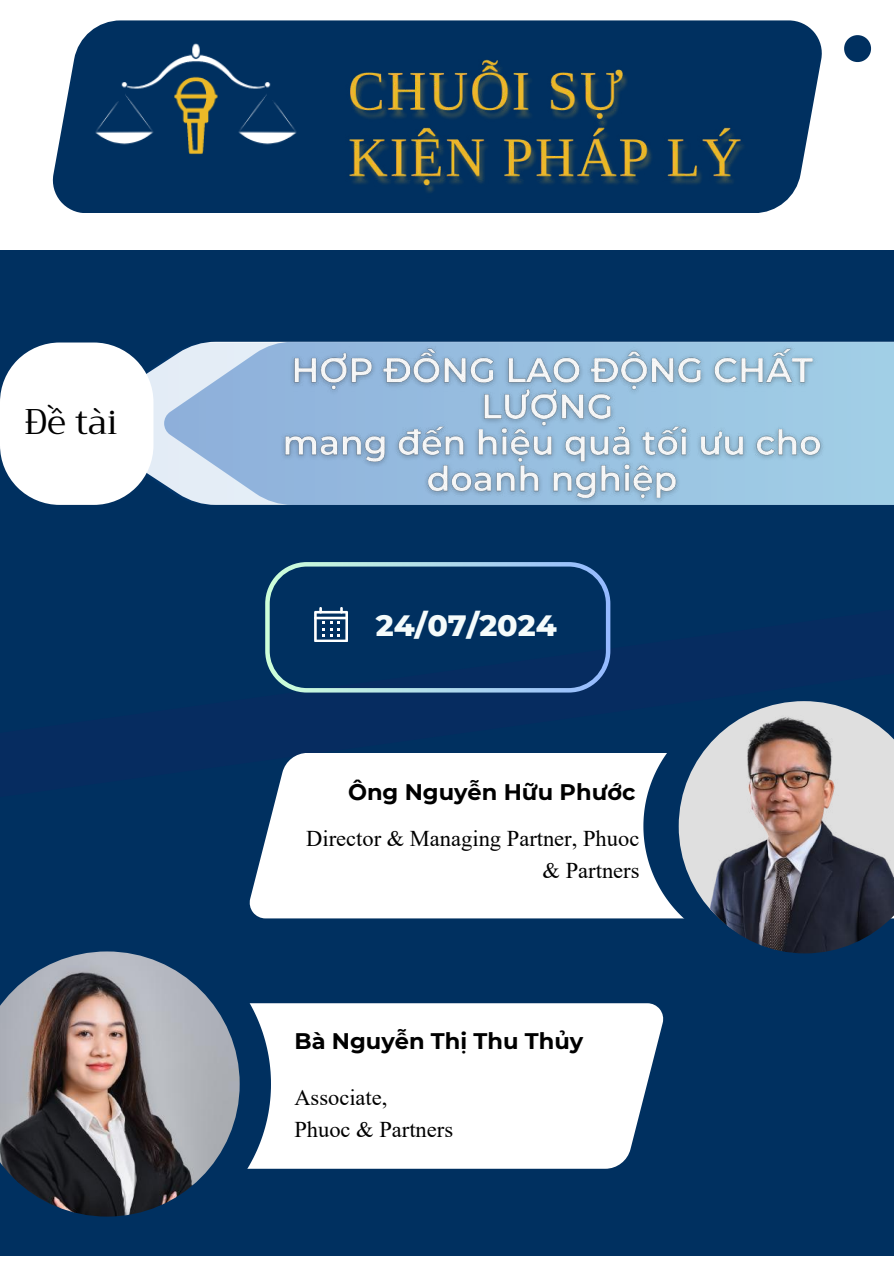
<style>
.page{position:relative;width:894px;height:1264px;background:#fff}
.page>*{position:absolute;margin:0;border:0;box-sizing:border-box;transform-origin:0 0}
.t1{font:34.8px "Trirong";color:#000}
.t2{font:800 30px "Montserrat";color:#f5fbfb}
.t3{font:22.5px/31.5px "Times New Roman";color:#000}
.t4{font:700 22.5px "Montserrat";color:#000}
</style>
<div class="page">
<div style="left:0;top:765px;width:893px;height:490px;background:#003060"></div>
<div style="left:0;top:250px;width:893px;height:500px;background:#003060"></div>
<svg style="left:844px;top:35px;width:26px;height:27px"></svg>
<svg style="left:249px;top:753px;width:394px;height:165px"></svg>
<svg style="left:52px;top:20px;width:769px;height:193px;background:#194570"></svg>
<svg style="left:0;top:342px;width:153px;height:163px"></svg>
<svg style="left:643px;top:701px;width:35px;height:250px;fill:#003060"></svg>
<svg style="left:265px;top:562px;width:345px;height:130px;background:#123f6d"></svg>
<svg style="left:164px;top:342px;width:729px;height:163px;background:#a8c8e2"></svg>
<img style="left:276px;top:340px;width:554px;height:170px">
<img style="left:86px;top:29px;width:219px;height:151px">
<svg style="left:271px;top:1003px;width:392px;height:165px"></svg>
<div style="left:0;top:920px;width:271px;height:327px;background:#003060"></div>
<img style="left:0;top:951px;width:239px;height:265px">
<img style="left:678px;top:692px;width:215px;height:261px">
<img style="left:345px;top:59px;width:414px;height:139px">
<h1 class="t1" style="left:24px;top:402px;width:95px">Đề tài</h1>
<h2 class="t2" style="left:376px;top:606px;width:182px">24/07/2024</h2>
<p class="t4" style="left:348px;top:777px;width:289px">Ông Nguyễn Hữu Phước</p>
<p class="t3" style="left:306px;top:823px;width:334px;text-align:right">Director &amp; Managing Partner, Phuoc &amp; Partners</p>
<p class="t4" style="left:294px;top:1027px;width:290px">Bà Nguyễn Thị Thu Thủy</p>
<p class="t3" style="left:294px;top:1081px;width:160px">Associate,<br>Phuoc &amp; Partners</p>
</div>
